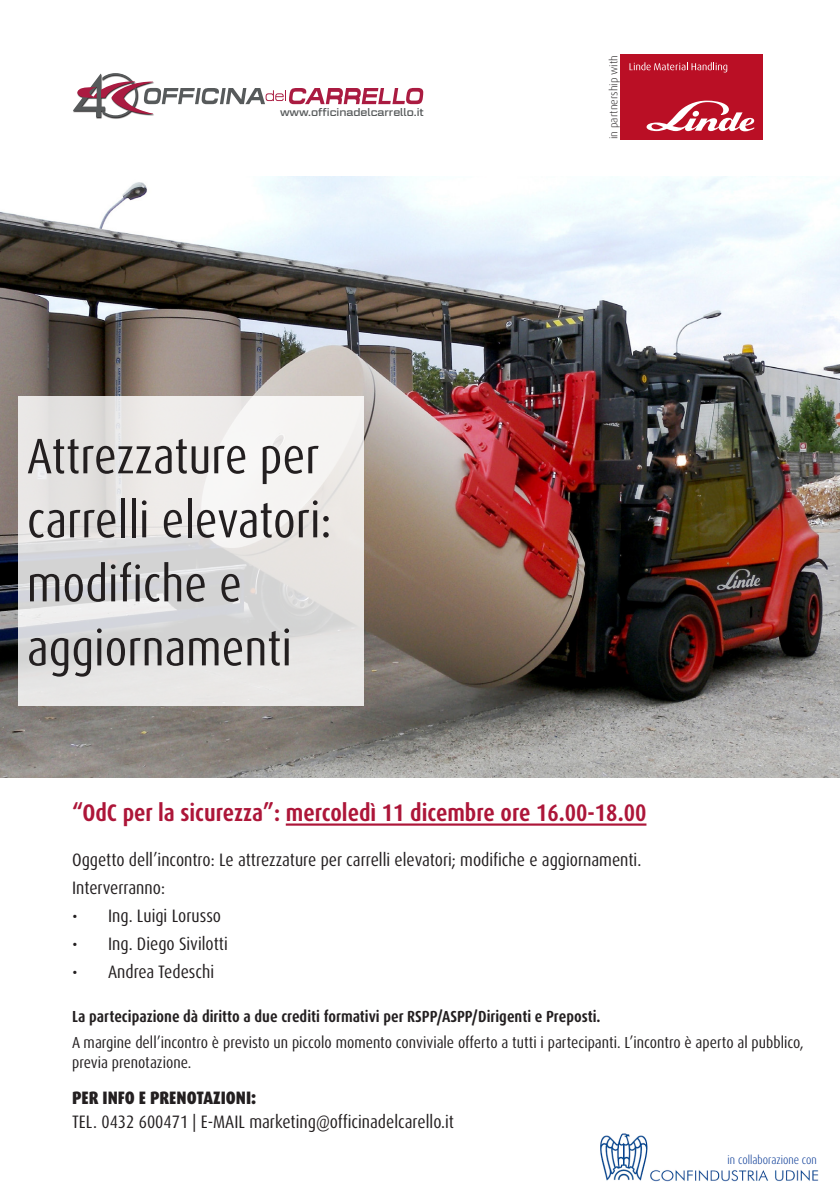
<style>
.page{position:relative;width:840px;height:1191px;background:#fff}
.page>*{position:absolute;margin:0;border:0;box-sizing:border-box;transform-origin:0 0}
.t1{font:condensed 50px "Dax Pro";color:#231f20}
.t2{font:700 condensed 24px "Dax Pro";color:#ad1639}
.t3{font:condensed 18px "Dax Pro";color:#231f20}
.t4{font:900 condensed 18px "Dax Pro";color:#231f20}
.t5{font:condensed 16px/20px "Dax Pro";color:#231f20}
.t6{font:700 condensed 16px "Dax Pro";color:#231f20}
.t7{font:300 condensed 12px "Dax Pro";color:#003392}
.t8{font:300 11px "Dax Pro";color:#231f20}
.t9{font:10.8px "Geom Graphic";letter-spacing:-.005em;color:#575a5b}
</style>
<div class="page">
<img style="left:96px;top:118px;width:26px;height:1px">
<svg style="left:73px;top:73px;width:350px;height:45px"></svg>
<div style="left:620px;top:54px;width:142px;height:86px;background:#ba0f25"></div>
<svg style="left:646px;top:101px;width:108px;height:30px"></svg>
<svg style="left:629px;top:62px;width:97px;height:10px"></svg>
<img style="left:0;top:176px;width:839px;height:601px">
<svg style="left:18px;top:396px;width:345px;height:310px;fill:#e8e5e4"></svg>
<hr style="left:285px;top:823px;width:361px;height:2px;background:#ad1639">
<img style="left:600px;top:1133px;width:219px;height:49px">
<p class="t9" style="left:280px;top:105px;width:145px">www.officinadelcarrello.it</p>
<p class="t1" style="left:27px;top:424px;width:294px">Attrezzature per</p>
<p class="t1" style="left:27px;top:488px;width:306px">carrelli elevatori:</p>
<p class="t1" style="left:27px;top:552px;width:216px">modifiche e</p>
<p class="t1" style="left:27px;top:616px;width:266px">aggiornamenti</p>
<p class="t8" style="left:606px;top:139px;width:86px;rotate:-90deg">in partnership with</p>
<p class="t2" style="left:72px;top:797px;width:575px">“OdC per la sicurezza”: mercoledì 11 dicembre ore 16.00-18.00</p>
<p class="t3" style="left:72px;top:848px;width:570px">Oggetto dell’incontro: Le attrezzature per carrelli elevatori; modifiche e aggiornamenti.</p>
<p class="t3" style="left:72px;top:876px;width:94px">Interverranno:</p>
<p class="t3" style="left:72px;top:904px;width:150px">• Ing. Luigi Lorusso</p>
<p class="t3" style="left:72px;top:932px;width:157px">• Ing. Diego Sivilotti</p>
<p class="t3" style="left:72px;top:960px;width:143px">• Andrea Tedeschi</p>
<p class="t6" style="left:72px;top:1006px;width:529px">La partecipazione dà diritto a due crediti formativi per RSPP/ASPP/Dirigenti e Preposti.</p>
<p class="t5" style="left:72px;top:1032px;width:732px">A margine dell’incontro è previsto un piccolo momento conviviale offerto a tutti i partecipanti. L’incontro è aperto al pubblico, previa prenotazione.</p>
<p class="t4" style="left:72px;top:1086px;width:186px">PER INFO E PRENOTAZIONI:</p>
<p class="t3" style="left:72px;top:1110px;width:383px">TEL. 0432 600471 | E-MAIL marketing@officinadelcarello.it</p>
<p class="t7" style="left:727px;top:1151px;width:91px">in collaborazione con</p>
</div>
